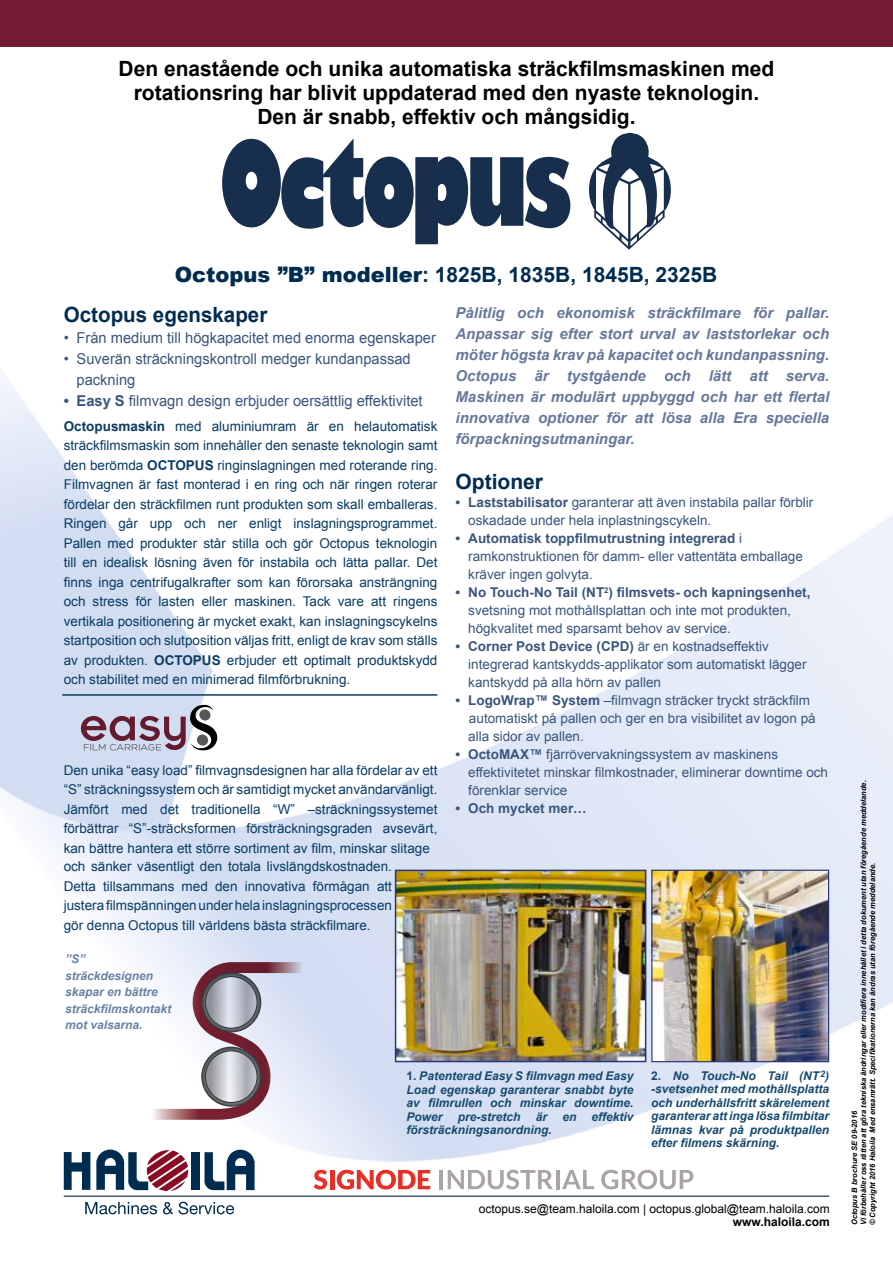
<style>
.page{position:relative;width:893px;height:1263px;background:#fff}
.page>*{position:absolute;margin:0;border:0;box-sizing:border-box;transform-origin:0 0}
.t1{font:700 21px/24px "Arial";color:#000;text-align:center}
.t2{font:700 21px "Arial";color:#002c50}
.t3{font:italic 700 15px/21px "Arial";color:#677899;text-align:justify}
.t4{font:15px/21px "Arial";color:#3a567c}
.t5{font:13.5px/19.5px "Arial";color:#093c63;text-align:justify}
.t6{font:13.5px/18px "Arial";color:#3a567c}
.t7{font:700 13.5px "Arial";color:#3a567c}
.t8{font:italic 700 12px/13.5px "Arial";color:#164a6f;text-align:justify}
.t9{font:italic 700 12px/16.5px "Arial";color:#6882a3}
.t10{font:12px "Arial";color:#000}
.t11{font:700 12px "Arial";color:#000}
.t12{font:italic 700 7.5px/9px "Arial";color:#000}
.s1{font-weight:900}
.s2{font-weight:700}
.s3{font-style:normal}
</style>
<div class="page">
<img style="left:0;top:370px;width:893px;height:801px">
<div style="left:0;top:0;width:893px;height:47px;background:#731c33"></div>
<svg style="left:81px;top:705px;width:136px;height:45px;background:#a99faf"></svg>
<img style="left:146px;top:962px;width:161px;height:158px">
<svg style="left:201px;top:972px;width:60px;height:60px;background:#9a95a0"></svg>
<svg style="left:201px;top:1047px;width:60px;height:60px;background:#a6a0a6"></svg>
<img style="left:653px;top:872px;width:174px;height:188px">
<div style="left:651px;top:870px;width:178px;height:192px;border:1px solid #283583"></div>
<svg style="left:222px;top:138px;width:348px;height:106px"></svg>
<svg style="left:589px;top:133px;width:82px;height:117px"></svg>
<img style="left:398px;top:873px;width:245px;height:186px">
<div style="left:395px;top:870px;width:251px;height:192px;border:2px solid #283583"></div>
<hr style="left:62px;top:694px;width:375px;height:2px;background:#093c63">
<hr style="left:64px;top:1195px;width:765px;height:2px;background:#002c50">
<svg style="left:64px;top:1152px;width:26px;height:38px"></svg>
<div style="left:191px;top:1152px;width:9px;height:38px;background:#002c50"></div>
<svg style="left:205px;top:1150px;width:50px;height:40px"></svg>
<svg style="left:96px;top:1149px;width:92px;height:42px"></svg>
<svg style="left:85px;top:1202px;width:149px;height:12px"></svg>
<hr style="left:440px;top:1170px;width:3px;height:19px;background:#aaa4a3">
<svg style="left:448px;top:1170px;width:105px;height:19px"></svg>
<hr style="left:556px;top:1170px;width:3px;height:19px;background:#aaa4a3">
<svg style="left:562px;top:1170px;width:32px;height:19px"></svg>
<svg style="left:601px;top:1170px;width:92px;height:19px"></svg>
<svg style="left:314px;top:1170px;width:13px;height:19px"></svg>
<hr style="left:330px;top:1170px;width:4px;height:19px;background:#e63027">
<svg style="left:337px;top:1170px;width:93px;height:19px"></svg>
<h1 class="t1" style="left:119px;top:57px;width:657px">Den enastående och unika automatiska sträckfilmsmaskinen med rotationsring har blivit uppdaterad med den nyaste teknologin.<br>Den är snabb, effektiv och mångsidig.</h1>
<h1 class="t2" style="left:175px;top:261px;width:544px"><span class="s1">Octopus ”B” modeller</span>: 1825B, 1835B, 1845B, 2325B</h1>
<h1 class="t2" style="left:64px;top:301px;width:205px">Octopus egenskaper</h1>
<p class="t4" style="left:64px;top:327px;width:374px">• Från medium till högkapacitet med enorma egenskaper</p>
<p class="t4" style="left:77px;top:348px;width:336px;text-indent:-13px">• Suverän sträckningskontroll medger kundanpassad packning</p>
<p class="t4" style="left:64px;top:390px;width:360px"><span class="s2">• Easy S</span> filmvagn design erbjuder oersättlig effektivitet</p>
<p class="t5" style="left:64px;top:416px;width:375px"><span class="s2">Octopusmaskin</span> med aluminiumram är en helautomatisk sträckfilmsmaskin som innehåller den senaste teknologin samt den berömda <span class="s2">OCTOPUS</span> ringinslagningen med roterande ring.<br>Filmvagnen är fast monterad i en ring och när ringen roterar fördelar den sträckfilmen runt produkten som skall emballeras.<br>Ringen går upp och ner enligt inslagningsprogrammet.<br>Pallen med produkter står stilla och gör Octopus teknologin till en idealisk lösning även för instabila och lätta pallar. Det finns inga centrifugalkrafter som kan förorsaka ansträngning och stress för lasten eller maskinen. Tack vare att ringens vertikala positionering är mycket exakt, kan inslagningscykelns startposition och slutposition väljas fritt, enligt de krav som ställs av produkten. <span class="s2">OCTOPUS</span> erbjuder ett optimalt produktskydd och stabilitet med en minimerad filmförbrukning.</p>
<p class="t5" style="left:64px;top:760px;width:375px">Den unika “easy load” filmvagnsdesignen har alla fördelar av ett “S” sträckningssystem och är samtidigt mycket användarvänligt.<br>Jämfört med det traditionella “W” –sträckningssystemet förbättrar “S”-sträcksformen försträckningsgraden avsevärt, kan bättre hantera ett större sortiment av film, minskar slitage</p>
<p class="t5" style="left:64px;top:857px;width:330px">och sänker väsentligt den totala livslängdskostnaden.<br>Detta tillsammans med den innovativa förmågan att justera filmspänningen under hela inslagningsprocessen gör denna Octopus till världens bästa sträckfilmare.</p>
<p class="t9" style="left:65px;top:951px;width:108px">”S” sträckdesignen skapar en bättre sträckfilmskontakt mot valsarna.</p>
<p class="t3" style="left:455px;top:302px;width:375px">Pålitlig och ekonomisk sträckfilmare för pallar.<br>Anpassar sig efter stort urval av laststorlekar och möter högsta krav på kapacitet och kundanpassning.<br>Octopus är tystgående och lätt att serva.<br>Maskinen är modulärt uppbyggd och har ett flertal innovativa optioner för att lösa alla Era speciella förpackningsutmaningar.</p>
<h1 class="t2" style="left:455px;top:468px;width:89px">Optioner</h1>
<p class="t6" style="left:468px;top:494px;width:347px;text-indent:-13px"><span class="s2">• Laststabilisator</span> garanterar att även instabila pallar förblir oskadade under hela inplastningscykeln.</p>
<p class="t6" style="left:468px;top:530px;width:336px;text-indent:-13px"><span class="s2">• Automatisk toppfilmutrustning integrerad</span> i ramkonstruktionen för damm- eller vattentäta emballage kräver ingen golvyta.</p>
<p class="t6" style="left:468px;top:584px;width:344px;text-indent:-13px"><span class="s2">• No Touch-No Tail (NT</span><sup>2</sup><span class="s2">) filmsvets- och kapningsenhet, </span>svetsning mot mothållsplattan och inte mot produkten, högkvalitet med sparsamt behov av service.</p>
<p class="t6" style="left:468px;top:638px;width:340px;text-indent:-13px"><span class="s2">• Corner Post Device (CPD)</span> är en kostnadseffektiv integrerad kantskydds-applikator som automatiskt lägger kantskydd på alla hörn av pallen</p>
<p class="t6" style="left:468px;top:692px;width:349px;text-indent:-13px"><span class="s2">• LogoWrap™ System</span> –filmvagn sträcker tryckt sträckfilm automatiskt på pallen och ger en bra visibilitet av logon på alla sidor av pallen.</p>
<p class="t6" style="left:468px;top:746px;width:361px;text-indent:-13px"><span class="s2">• OctoMAX™</span> fjärrövervakningssystem av maskinens effektivitetet minskar filmkostnader, eliminerar downtime och förenklar service</p>
<p class="t7" style="left:455px;top:800px;width:133px">• Och mycket mer…</p>
<p class="t8" style="left:406px;top:1070px;width:228px"><span class="s3">1.</span> Patenterad Easy S filmvagn med Easy Load egenskap garanterar snabbt byte av filmrullen och minskar downtime.<br>Power</p>
<p class="t8" style="left:458px;top:1110px;width:64px">pre-stretch</p>
<p class="t8" style="left:536px;top:1110px;width:13px">är</p>
<p class="t8" style="left:562px;top:1110px;width:16px">en</p>
<p class="t8" style="left:592px;top:1110px;width:43px">effektiv</p>
<p class="t8" style="left:406px;top:1124px;width:147px">försträckningsanordning.</p>
<p class="t8" style="left:651px;top:1069px;width:179px"><span class="s3">2.</span> No Touch-No Tail (NT<sup>2</sup>) -svetsenhet med mothållsplatta och underhållsfritt skärelement garanterar att inga lösa filmbitar lämnas kvar på produktpallen efter filmens skärning.</p>
<p class="t10" style="left:479px;top:1200px;width:352px">octopus.se@team.haloila.com | octopus.global@team.haloila.com</p>
<p class="t11" style="left:733px;top:1214px;width:98px">www.haloila.com</p>
<p class="t12" style="left:850px;top:1225px;width:446px;rotate:-90deg">Octopus B brochure SE 09-2016<br>Vi förbehåller oss rätten att göra tekniska ändringar eller modifiera innehållet i detta dokument utan föregående meddelande. © Copyright 2016 Haloila Med ensamrätt. Specifikationerna kan ändras utan föregående meddelande.</p>
</div>
